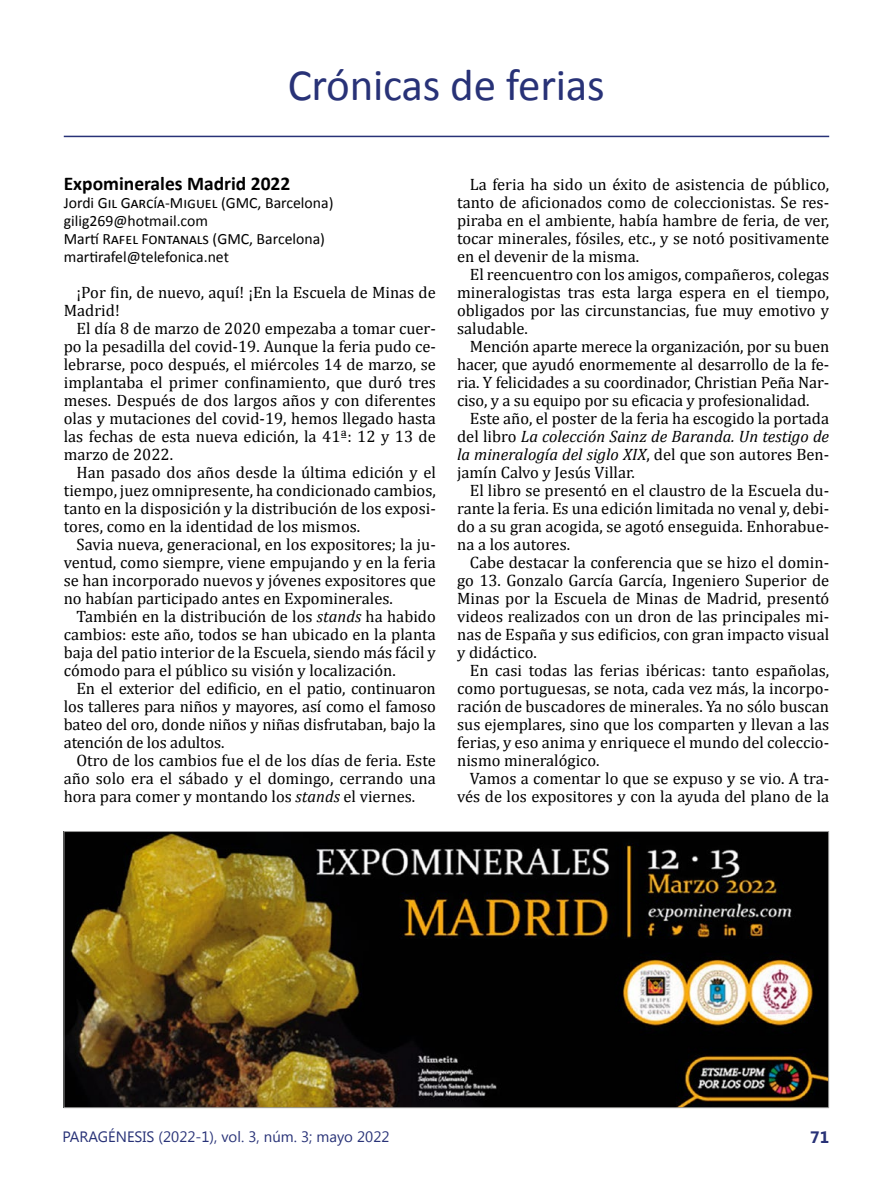
<style>
.page{position:relative;width:893px;height:1191px;background:#fff}
.page>*{position:absolute;margin:0;border:0;box-sizing:border-box;transform-origin:0 0}
.Calibri_titulares_pr{font:45px "Calibri";letter-spacing:-.005em;color:#283277}
.Párrafo_2_columnas{font:700 19.5px "Calibri";color:#000}
.Párrafo_2_columnas-2{font:16.5px/18px "Cambria";color:#000;text-align:justify}
.t1{font:700 16.5px "Segoe UI";color:#283277}
.Párrafo_2_columnas-3{font:15.75px "Calibri";color:#000}
.t2{font:15px "Segoe UI";color:#283277}
.s1{font-style:italic}
</style>
<div class="page">
<hr style="left:64px;top:136px;width:765px;height:1px;background:#283277">
<img style="left:66px;top:833px;width:761px;height:273px">
<p class="Calibri_titulares_pr" style="left:288px;top:56px;width:319px">Crónicas de ferias</p>
<p class="Párrafo_2_columnas" style="left:64px;top:171px;width:228px">Expominerales Madrid 2022</p>
<p class="Párrafo_2_columnas-3" style="left:64px;top:193px;width:271px">Jordi Gil García-Miguel (GMC, Barcelona)</p>
<p class="Párrafo_2_columnas-3" style="left:64px;top:211px;width:146px">gilig269@hotmail.com</p>
<p class="Párrafo_2_columnas-3" style="left:64px;top:229px;width:263px">Martí Rafel Fontanals (GMC, Barcelona)</p>
<p class="Párrafo_2_columnas-3" style="left:64px;top:247px;width:167px">martirafel@telefonica.net</p>
<p class="Párrafo_2_columnas-2" style="left:64px;top:283px;width:374px;text-indent:13px">¡Por fin, de nuevo, aquí! ¡En la Escuela de Minas de<br>Madrid!</p>
<p class="Párrafo_2_columnas-2" style="left:64px;top:319px;width:374px;text-indent:13px">El día 8 de marzo de 2020 empezaba a tomar cuer&shy;po la pesadilla del covid-19. Aunque la feria pudo ce&shy;lebrarse, poco después, el miércoles 14 de marzo, se implantaba el primer confinamiento, que duró tres meses. Después de dos largos años y con diferentes olas y mutaciones del covid-19, hemos llegado hasta las fechas de esta nueva edición, la 41ª: 12 y 13 de marzo de 2022.</p>
<p class="Párrafo_2_columnas-2" style="left:64px;top:463px;width:374px;text-indent:13px">Han pasado dos años desde la última edición y el tiempo, juez omnipresente, ha condicionado cambios, tanto en la disposición y la distribución de los exposi&shy;tores, como en la identidad de los mismos.</p>
<p class="Párrafo_2_columnas-2" style="left:64px;top:535px;width:374px;text-indent:13px">Savia nueva, generacional, en los expositores; la ju&shy;ventud, como siempre, viene empujando y en la feria se han incorporado nuevos y jóvenes expositores que no habían participado antes en Expominerales.</p>
<p class="Párrafo_2_columnas-2" style="left:64px;top:607px;width:374px;text-indent:13px">También en la distribución de los <span class="s1">stands</span> ha habido cambios: este año, todos se han ubicado en la planta baja del patio interior de la Escuela, siendo más fácil y cómodo para el público su visión y localización.</p>
<p class="Párrafo_2_columnas-2" style="left:64px;top:679px;width:374px;text-indent:13px">En el exterior del edificio, en el patio, continuaron los talleres para niños y mayores, así como el famoso bateo del oro, donde niños y niñas disfrutaban, bajo la atención de los adultos.</p>
<p class="Párrafo_2_columnas-2" style="left:64px;top:751px;width:374px;text-indent:13px">Otro de los cambios fue el de los días de feria. Este año solo era el sábado y el domingo, cerrando una hora para comer y montando los <span class="s1">stands</span> el viernes.</p>
<p class="Párrafo_2_columnas-2" style="left:457px;top:175px;width:374px;text-indent:13px">La feria ha sido un éxito de asistencia de público, tanto de aficionados como de coleccionistas. Se res&shy;piraba en el ambiente, había hambre de feria, de ver, tocar minerales, fósiles, etc., y se notó positivamente en el devenir de la misma.</p>
<p class="Párrafo_2_columnas-2" style="left:457px;top:265px;width:374px;text-indent:13px">El reencuentro con los amigos, compañeros, colegas mineralogistas tras esta larga espera en el tiempo, obligados por las circunstancias, fue muy emotivo y saludable.</p>
<p class="Párrafo_2_columnas-2" style="left:457px;top:337px;width:374px;text-indent:13px">Mención aparte merece la organización, por su buen hacer, que ayudó enormemente al desarrollo de la fe&shy;ria. Y felicidades a su coordinador, Christian Peña Nar&shy;ciso, y a su equipo por su eficacia y profesionalidad.</p>
<p class="Párrafo_2_columnas-2" style="left:457px;top:409px;width:374px;text-indent:13px">Este año, el poster de la feria ha escogido la portada del libro <span class="s1">La colección Sainz de Baranda. Un testigo de la mineralogía del siglo XIX</span>, del que son autores Ben&shy;jamín Calvo y Jesús Villar.</p>
<p class="Párrafo_2_columnas-2" style="left:457px;top:481px;width:374px;text-indent:13px">El libro se presentó en el claustro de la Escuela du&shy;rante la feria. Es una edición limitada no venal y, debi&shy;do a su gran acogida, se agotó enseguida. Enhorabue&shy;na a los autores.</p>
<p class="Párrafo_2_columnas-2" style="left:457px;top:553px;width:374px;text-indent:13px">Cabe destacar la conferencia que se hizo el domin&shy;go 13. Gonzalo García García, Ingeniero Superior de Minas por la Escuela de Minas de Madrid, presentó videos realizados con un dron de las principales mi&shy;nas de España y sus edificios, con gran impacto visual y didáctico.</p>
<p class="Párrafo_2_columnas-2" style="left:457px;top:661px;width:374px;text-indent:13px">En casi todas las ferias ibéricas: tanto españolas, como portuguesas, se nota, cada vez más, la incorpo&shy;ración de buscadores de minerales. Ya no sólo buscan sus ejemplares, sino que los comparten y llevan a las ferias, y eso anima y enriquece el mundo del coleccio&shy;nismo mineralógico.</p>
<p class="Párrafo_2_columnas-2" style="left:457px;top:769px;width:374px;text-align:right">Vamos a comentar lo que se expuso y se vio. A tra&shy;vés de los expositores y con la ayuda del plano de la</p>
<p class="t2" style="left:63px;top:1126px;width:328px">PARAGÉNESIS (2022-1), vol. 3, núm. 3; mayo 2022</p>
<p class="t1" style="left:810px;top:1125px;width:20px">71</p>
</div>
